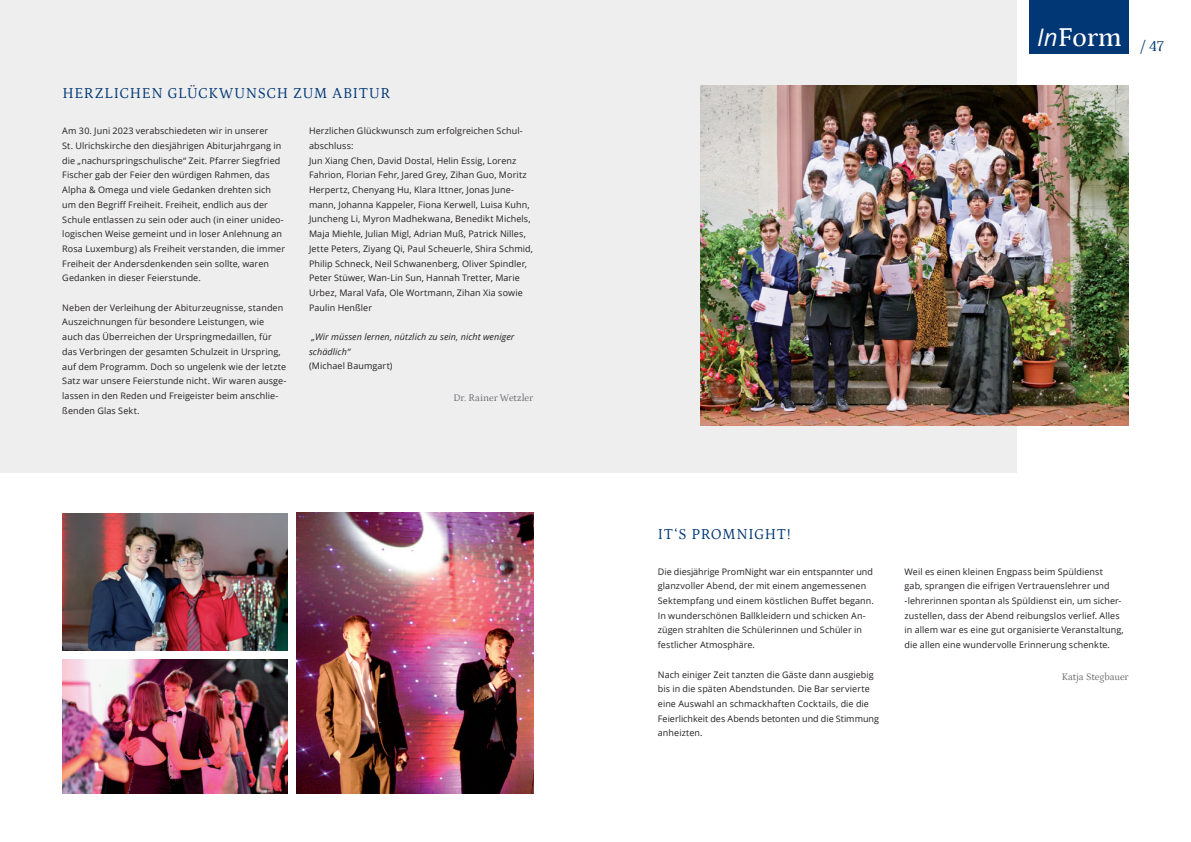
<style>
.page{position:relative;width:1191px;height:842px;background:#fff}
.page>*{position:absolute;margin:0;border:0;box-sizing:border-box;transform-origin:0 0}
.t1{font:500 27.1px "Petrona";color:#fff}
.t2{font:15px "Petrona";letter-spacing:.04em;color:#013775}
.t3{font:10px "Petrona";letter-spacing:-.005em;color:#6c6d70}
.t4{font:9px/14.7px "Open Sans";letter-spacing:.01em;color:#231f20}
.t5{font:italic 9px/14.7px "Open Sans";letter-spacing:.01em;color:#231f20}
.s1{font-family:"Open Sans";font-weight:400;font-style:italic;font-size:24.2px}
</style>
<div class="page">
<div style="left:1029px;top:0;width:99px;height:54px;background:#013775"></div>
<div style="left:0;top:0;width:1016px;height:472px;background:#eeeeef"></div>
<img style="left:701px;top:85px;width:427px;height:340px">
<img style="left:296px;top:512px;width:237px;height:282px">
<img style="left:62px;top:513px;width:225px;height:137px">
<img style="left:62px;top:660px;width:225px;height:134px">
<h2 class="t2" style="left:62px;top:82px;width:329px">HERZLICHEN GLÜCKWUNSCH ZUM ABITUR</h2>
<p class="t4" style="left:62px;top:123px;width:224px">Am 30. Juni 2023 verabschiedeten wir in unserer<br>St. Ulrichskirche den diesjährigen Abiturjahrgang in die „nachurspringschulische“ Zeit. Pfarrer Siegfried Fischer gab der Feier den würdigen Rahmen, das Alpha &amp; Omega und viele Gedanken drehten sich um den Begriff Freiheit. Freiheit, endlich aus der Schule entlassen zu sein oder auch (in einer unideo&shy;logischen Weise gemeint und in loser Anlehnung an Rosa Luxemburg) als Freiheit verstanden, die immer Freiheit der Andersdenkenden sein sollte, waren Gedanken in dieser Feierstunde.</p>
<p class="t4" style="left:62px;top:300px;width:226px">Neben der Verleihung der Abiturzeugnisse, standen Auszeichnungen für besondere Leistungen, wie auch das Überreichen der Urspringmedaillen, für das Verbringen der gesamten Schulzeit in Urspring, auf dem Programm. Doch so ungelenk wie der letzte Satz war unsere Feierstunde nicht. Wir waren ausge&shy;lassen in den Reden und Freigeister beim anschlie&shy;ßenden Glas Sekt.</p>
<p class="t4" style="left:309px;top:123px;width:225px">Herzlichen Glückwunsch zum erfolgreichen Schul&shy;abschluss:<br>Jun Xiang Chen, David Dostal, Helin Essig, Lorenz Fahrion, Florian Fehr, Jared Grey, Zihan Guo, Moritz Herpertz, Chenyang Hu, Klara Ittner, Jonas June&shy;mann, Johanna Kappeler, Fiona Kerwell, Luisa Kuhn, Juncheng Li, Myron Madhekwana, Benedikt Michels, Maja Miehle, Julian Migl, Adrian Muß, Patrick Nilles, Jette Peters, Ziyang Qi, Paul Scheuerle, Shira Schmid, Philip Schneck, Neil Schwanenberg, Oliver Spindler, Peter Stüwer, Wan-Lin Sun, Hannah Tretter, Marie Urbez, Maral Vafa, Ole Wortmann, Zihan Xia sowie Paulin Henßler</p>
<p class="t5" style="left:309px;top:329px;width:207px">„Wir müssen lernen, nützlich zu sein, nicht weniger schädlich“</p>
<p class="t4" style="left:309px;top:359px;width:85px">(Michael Baumgart)</p>
<p class="t3" style="left:453px;top:390px;width:81px">Dr. Rainer Wetzler</p>
<h1 class="t1" style="left:1037px;top:16px;width:86px"><span class="s1">In</span>Form</h1>
<h2 class="t2" style="left:1140px;top:34px;width:25px">/ 47</h2>
<h2 class="t2" style="left:658px;top:522px;width:134px">IT‘S PROMNIGHT!</h2>
<p class="t4" style="left:658px;top:564px;width:218px">Die diesjährige PromNight war ein entspannter und glanzvoller Abend, der mit einem angemessenen Sektempfang und einem köstlichen Buffet begann.<br>In wunderschönen Ballkleidern und schicken An&shy;zügen strahlten die Schülerinnen und Schüler in festlicher Atmosphäre.</p>
<p class="t4" style="left:658px;top:667px;width:223px">Nach einiger Zeit tanzten die Gäste dann ausgiebig bis in die späten Abendstunden. Die Bar servierte eine Auswahl an schmackhaften Cocktails, die die Feierlichkeit des Abends betonten und die Stimmung anheizten.</p>
<p class="t4" style="left:904px;top:564px;width:221px">Weil es einen kleinen Engpass beim Spüldienst<br>gab, sprangen die eifrigen Vertrauenslehrer und -lehrerinnen spontan als Spüldienst ein, um sicher&shy;zustellen, dass der Abend reibungslos verlief. Alles in allem war es eine gut organisierte Veranstaltung, die allen eine wundervolle Erinnerung schenkte.</p>
<p class="t3" style="left:1061px;top:669px;width:68px">Katja Stegbauer</p>
</div>
